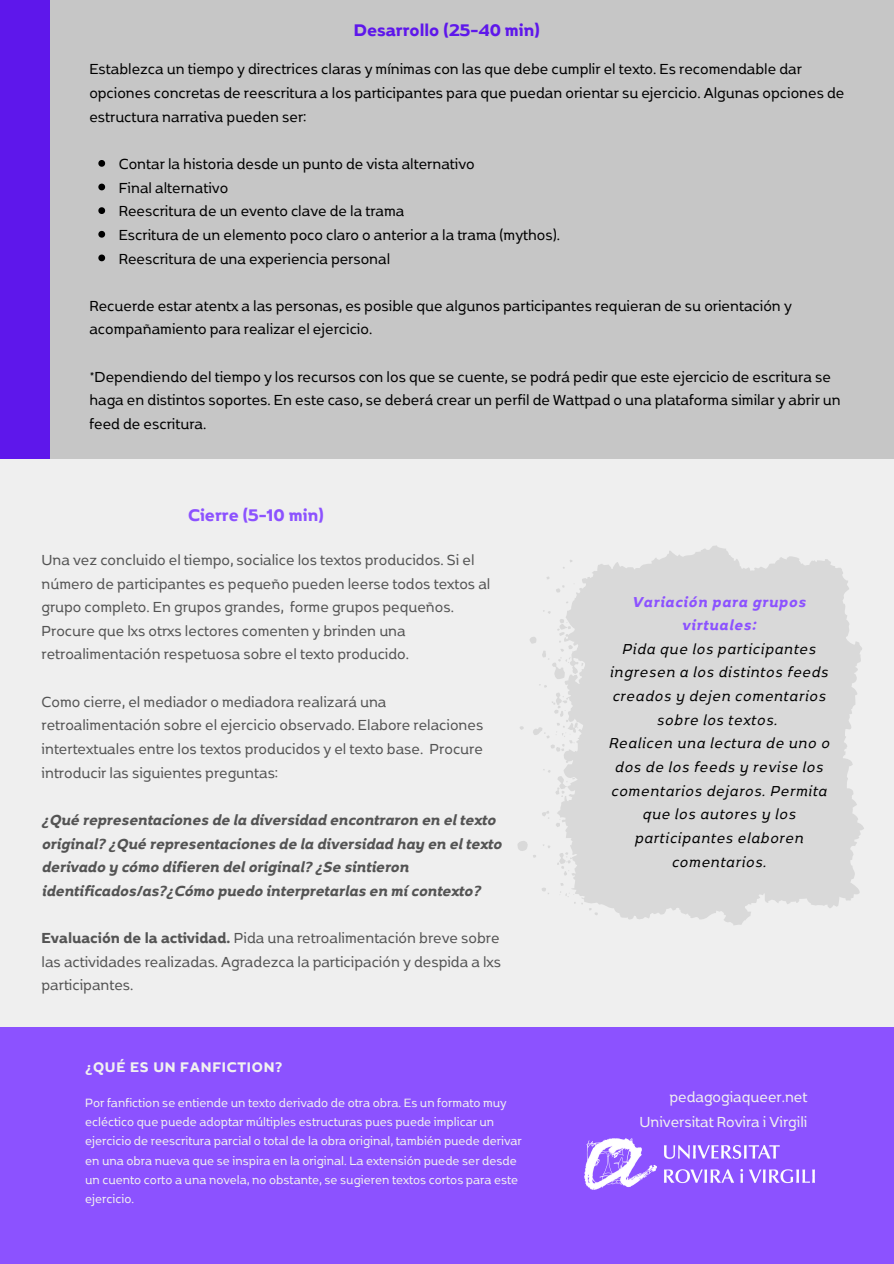
<style>
.page{position:relative;width:894px;height:1264px;background:#fff}
.page>*{position:absolute;margin:0;border:0;box-sizing:border-box;transform-origin:0 0}
.t1{font:700 19.95px "Boriboon";color:#5e17eb}
.t2{font:700 19.95px "Boriboon";color:#8c52ff}
.t3{font:17.25px/23.7px "Boriboon";color:#000}
.t4{font:17.25px/23.7px "Boriboon";color:#545454}
.t5{font:italic 700 17.25px/23.7px "Boriboon";color:#545454}
.t6{font:17.25px/24.8px "Boriboon";color:#f1f1f0;text-align:right}
.t7{font:italic 17.1px/23.7px "Boriboon";letter-spacing:.045em;color:#000;text-align:center}
.t8{font:700 16.5px "Boriboon";letter-spacing:.045em;color:#f1f1f0}
.t9{font:14.25px/19.2px "Boriboon";color:#f1f1f0}
.s1{font-weight:700}
.s2{font-weight:700;color:#8c52ff}
</style>
<div class="page">
<div style="left:0;top:0;width:893px;height:1263px;background:#efefef"></div>
<div style="left:0;top:1026px;width:893px;height:237px;background:#8c52ff"></div>
<div style="left:50px;top:0;width:843px;height:459px;background:#c6c6c6"></div>
<div style="left:0;top:0;width:50px;height:459px;background:#5e17eb"></div>
<svg style="left:98px;top:160px;width:7px;height:7px"></svg>
<svg style="left:98px;top:184px;width:7px;height:6px"></svg>
<svg style="left:98px;top:207px;width:7px;height:7px"></svg>
<svg style="left:98px;top:231px;width:7px;height:7px"></svg>
<svg style="left:98px;top:254px;width:7px;height:7px"></svg>
<svg style="left:517px;top:545px;width:346px;height:380px;fill:#d9d9d9"></svg>
<img style="left:584px;top:1138px;width:230px;height:51px">
<h4 class="t1" style="left:353px;top:17px;width:187px">Desarrollo (25-40 min)</h4>
<h1 class="t3" style="left:89px;top:57px;width:756px">Establezca un tiempo y directrices claras y mínimas con las que debe cumplir el texto. Es recomendable dar opciones concretas de reescritura a los participantes para que puedan orientar su ejercicio. Algunas opciones de estructura narrativa pueden ser:</h1>
<h4 class="t3" style="left:119px;top:151px;width:357px">Contar la historia desde un punto de vista alternativo</h4>
<p class="t3" style="left:119px;top:175px;width:111px">Final alternativo</p>
<p class="t3" style="left:119px;top:198px;width:287px">Reescritura de un evento clave de la trama</p>
<p class="t3" style="left:119px;top:222px;width:443px">Escritura de un elemento poco claro o anterior a la trama (mythos).</p>
<p class="t3" style="left:119px;top:246px;width:273px">Reescritura de una experiencia personal</p>
<p class="t3" style="left:89px;top:293px;width:703px">Recuerde estar atentx a las personas, es posible que algunos participantes requieran de su orientación y acompañamiento para realizar el ejercicio.</p>
<h4 class="t3" style="left:89px;top:364px;width:752px">*Dependiendo del tiempo y los recursos con los que se cuente, se podrá pedir que este ejercicio de escritura se haga en distintos soportes. En este caso, se deberá crear un perfil de Wattpad o una plataforma similar y abrir un feed de escritura.</h4>
<h3 class="t2" style="left:188px;top:502px;width:137px">Cierre (5-10 min)</h3>
<h4 class="t4" style="left:41px;top:547px;width:450px">Una vez concluido el tiempo, socialice los textos producidos. Si el número de participantes es pequeño pueden leerse todos textos al grupo completo. En grupos grandes, forme grupos pequeños.<br>Procure que lxs otrxs lectores comenten y brinden una retroalimentación respetuosa sobre el texto producido.</h4>
<h1 class="t4" style="left:41px;top:689px;width:443px">Como cierre, el mediador o mediadora realizará una retroalimentación sobre el ejercicio observado. Elabore relaciones intertextuales entre los textos producidos y el texto base. Procure introducir las siguientes preguntas:</h1>
<h4 class="t5" style="left:41px;top:807px;width:461px">¿Qué representaciones de la diversidad encontraron en el texto original? ¿Qué representaciones de la diversidad hay en el texto derivado y cómo difieren del original? ¿Se sintieron identificados/as?¿Cómo puedo interpretarlas en mí contexto?</h4>
<h4 class="t4" style="left:41px;top:925px;width:461px;text-align:justify"><span class="s1">Evaluación de la actividad.</span> Pida una retroalimentación breve sobre las actividades realizadas. Agradezca la participación y despida a lxs participantes.</h4>
<p class="t8" style="left:85px;top:1056px;width:199px">¿QUÉ ES UN FANFICTION?</p>
<h4 class="t9" style="left:85px;top:1092px;width:438px">Por fanfiction se entiende un texto derivado de otra obra. Es un formato muy ecléctico que puede adoptar múltiples estructuras pues puede implicar un ejercicio de reescritura parcial o total de la obra original, también puede derivar en una obra nueva que se inspira en la original. La extensión puede ser desde un cuento corto a una novela, no obstante, se sugieren textos cortos para este ejercicio.</h4>
<p class="t7" style="left:608px;top:589px;width:222px"><span class="s2">Variación para grupos virtuales:<br></span>Pida que los participantes ingresen a los distintos feeds creados y dejen comentarios sobre los textos.<br>Realicen una lectura de uno o dos de los feeds y revise los comentarios dejaros. Permita que los autores y los participantes elaboren comentarios.</p>
<h2 class="t6" style="left:639px;top:1084px;width:169px">pedagogiaqueer.net<br>Universitat Rovira i Virgili</h2>
</div>
